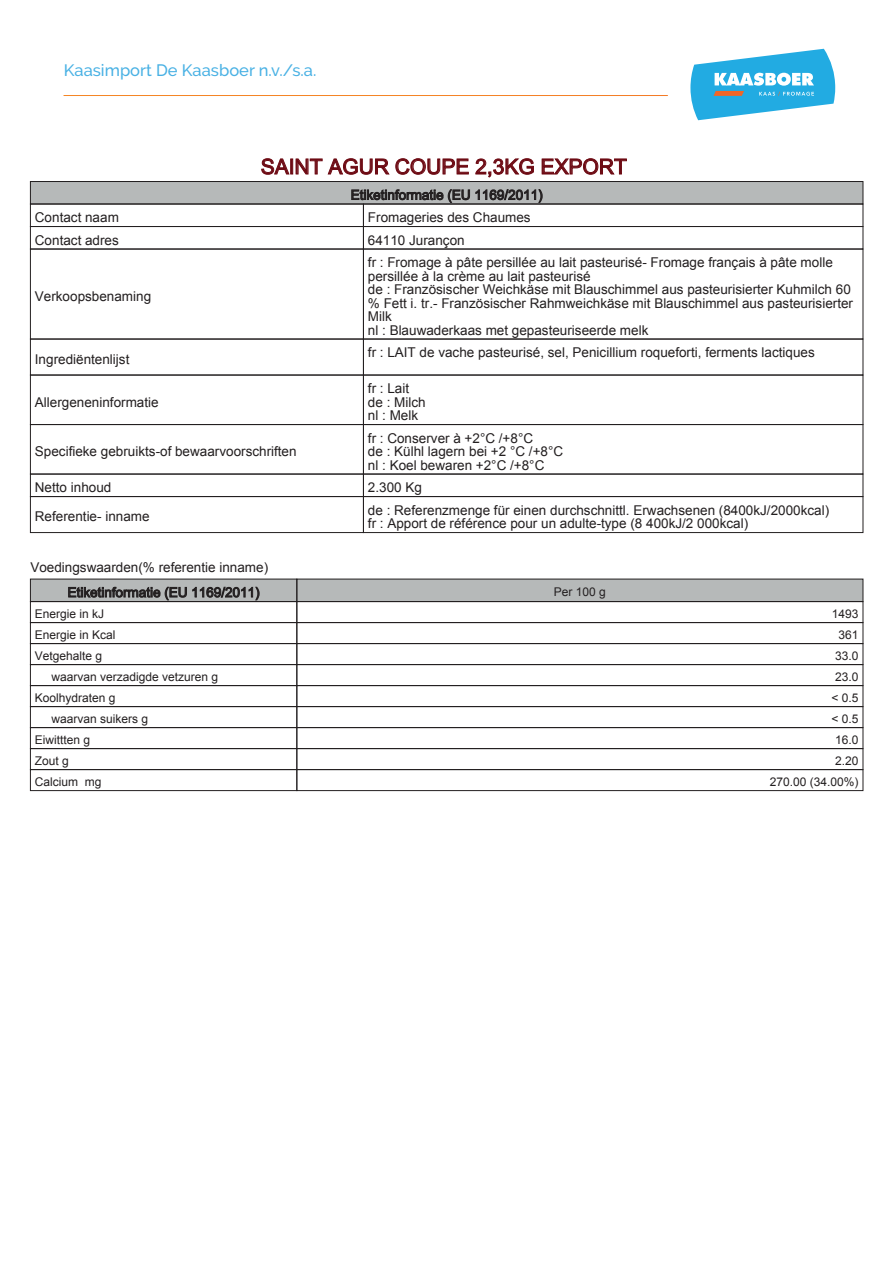
<style>
.page{position:relative;width:893px;height:1263px;background:#fff}
.page>*{position:absolute;margin:0;border:0;box-sizing:border-box;transform-origin:0 0}
.t1{font:21px "Arial";color:#6d0a13}
.t2{font:500 16.5px "Raleway";color:#49b1e4}
.t3{font:13.5px/13.5px "Arial";color:#231f20}
.t4{font:12px "Arial";color:#231f20}
</style>
<div class="page">
<svg style="left:690px;top:49px;width:145px;height:71px"></svg>
<svg style="left:261px;top:158px;width:208px;height:17px"></svg>
<svg style="left:475px;top:158px;width:59px;height:20px"></svg>
<svg style="left:541px;top:158px;width:86px;height:17px"></svg>
<div style="left:30px;top:182px;width:833px;height:22px;background:#b6b9b9"></div>
<div style="left:30px;top:181px;width:833px;height:23px;border:1px solid #231f20"></div>
<div style="left:30px;top:204px;width:334px;height:23px;border:1px solid #231f20"></div>
<div style="left:363px;top:204px;width:500px;height:23px;border:1px solid #231f20"></div>
<div style="left:30px;top:226px;width:334px;height:23px;border:1px solid #231f20"></div>
<div style="left:363px;top:226px;width:500px;height:23px;border:1px solid #231f20"></div>
<div style="left:30px;top:249px;width:334px;height:90px;border:1px solid #231f20"></div>
<div style="left:363px;top:249px;width:500px;height:90px;border:1px solid #231f20"></div>
<div style="left:30px;top:339px;width:334px;height:36px;border:1px solid #231f20"></div>
<div style="left:363px;top:339px;width:500px;height:36px;border:1px solid #231f20"></div>
<div style="left:30px;top:375px;width:334px;height:50px;border:1px solid #231f20"></div>
<div style="left:363px;top:375px;width:500px;height:50px;border:1px solid #231f20"></div>
<div style="left:30px;top:424px;width:334px;height:50px;border:1px solid #231f20"></div>
<div style="left:363px;top:424px;width:500px;height:50px;border:1px solid #231f20"></div>
<div style="left:30px;top:474px;width:334px;height:23px;border:1px solid #231f20"></div>
<div style="left:363px;top:474px;width:500px;height:23px;border:1px solid #231f20"></div>
<div style="left:30px;top:496px;width:334px;height:37px;border:1px solid #231f20"></div>
<div style="left:363px;top:496px;width:500px;height:37px;border:1px solid #231f20"></div>
<svg style="left:351px;top:189px;width:192px;height:14px"></svg>
<div style="left:30px;top:579px;width:267px;height:23px;background:#b6b9b9"></div>
<div style="left:297px;top:579px;width:566px;height:23px;background:#b6b9b9"></div>
<div style="left:30px;top:601px;width:267px;height:22px;border:1px solid #231f20"></div>
<div style="left:296px;top:601px;width:567px;height:22px;border:1px solid #231f20"></div>
<div style="left:30px;top:622px;width:267px;height:22px;border:1px solid #231f20"></div>
<div style="left:296px;top:622px;width:567px;height:22px;border:1px solid #231f20"></div>
<div style="left:30px;top:643px;width:267px;height:22px;border:1px solid #231f20"></div>
<div style="left:296px;top:643px;width:567px;height:22px;border:1px solid #231f20"></div>
<div style="left:30px;top:664px;width:267px;height:22px;border:1px solid #231f20"></div>
<div style="left:296px;top:664px;width:567px;height:22px;border:1px solid #231f20"></div>
<div style="left:30px;top:685px;width:267px;height:22px;border:1px solid #231f20"></div>
<div style="left:296px;top:685px;width:567px;height:22px;border:1px solid #231f20"></div>
<div style="left:30px;top:706px;width:267px;height:22px;border:1px solid #231f20"></div>
<div style="left:296px;top:706px;width:567px;height:22px;border:1px solid #231f20"></div>
<div style="left:30px;top:727px;width:267px;height:22px;border:1px solid #231f20"></div>
<div style="left:296px;top:727px;width:567px;height:22px;border:1px solid #231f20"></div>
<div style="left:30px;top:748px;width:267px;height:22px;border:1px solid #231f20"></div>
<div style="left:296px;top:748px;width:567px;height:22px;border:1px solid #231f20"></div>
<div style="left:30px;top:769px;width:267px;height:22px;border:1px solid #231f20"></div>
<div style="left:296px;top:769px;width:567px;height:22px;border:1px solid #231f20"></div>
<svg style="left:68px;top:587px;width:192px;height:13px"></svg>
<p class="t2" style="left:64px;top:60px;width:254px">Kaasimport De Kaasboer n.v./s.a.</p>
<h1 class="t1" style="left:261px;top:153px;width:368px">SAINT AGUR COUPE 2,3KG EXPORT</h1>
<p class="t3" style="left:351px;top:188px;width:193px">Etiketinformatie (EU 1169/2011)</p>
<p class="t3" style="left:35px;top:211px;width:85px">Contact naam</p>
<p class="t3" style="left:368px;top:211px;width:164px">Fromageries des Chaumes</p>
<p class="t3" style="left:35px;top:233px;width:85px">Contact adres</p>
<p class="t3" style="left:368px;top:233px;width:98px">64110 Jurançon</p>
<p class="t3" style="left:35px;top:289px;width:118px">Verkoopsbenaming</p>
<p class="t3" style="left:35px;top:352px;width:96px">Ingrediëntenlijst</p>
<p class="t3" style="left:35px;top:395px;width:125px">Allergeneninformatie</p>
<p class="t3" style="left:35px;top:445px;width:263px">Specifieke gebruikts-of bewaarvoorschriften</p>
<p class="t3" style="left:368px;top:256px;width:487px">fr : Fromage à pâte persillée au lait pasteurisé- Fromage français à pâte molle persillée à la crème au lait pasteurisé<br>de : Französischer Weichkäse mit Blauschimmel aus pasteurisierter Kuhmilch 60 % Fett i. tr.- Französischer Rahmweichkäse mit Blauschimmel aus pasteurisierter Milk<br>nl : Blauwaderkaas met gepasteuriseerde melk</p>
<p class="t3" style="left:368px;top:346px;width:448px">fr : LAIT de vache pasteurisé, sel, Penicillium roqueforti, ferments lactiques</p>
<p class="t3" style="left:368px;top:382px;width:59px">fr : Lait de : Milch nl : Melk</p>
<p class="t3" style="left:368px;top:431px;width:197px">fr : Conserver à +2°C /+8°C<br>de : Külhl lagern bei +2 °C /+8°C nl : Koel bewaren +2°C /+8°C</p>
<p class="t3" style="left:35px;top:481px;width:78px">Netto inhoud</p>
<p class="t3" style="left:368px;top:481px;width:55px">2.300 Kg</p>
<p class="t3" style="left:35px;top:510px;width:116px">Referentie- inname</p>
<p class="t3" style="left:368px;top:503px;width:463px">de : Referenzmenge für einen durchschnittl. Erwachsenen (8400kJ/2000kcal) fr : Apport de référence pour un adulte-type (8 400kJ/2 000kcal)</p>
<p class="t3" style="left:30px;top:560px;width:239px">Voedingswaarden(% referentie inname)</p>
<p class="t3" style="left:68px;top:586px;width:193px">Etiketinformatie (EU 1169/2011)</p>
<p class="t4" style="left:554px;top:584px;width:53px">Per 100 g</p>
<p class="t4" style="left:35px;top:606px;width:71px">Energie in kJ</p>
<p class="t4" style="left:832px;top:606px;width:28px">1493</p>
<p class="t4" style="left:35px;top:627px;width:82px">Energie in Kcal</p>
<p class="t4" style="left:838px;top:627px;width:22px">361</p>
<p class="t4" style="left:35px;top:648px;width:69px">Vetgehalte g</p>
<p class="t4" style="left:835px;top:648px;width:25px">33.0</p>
<p class="t4" style="left:52px;top:669px;width:168px">waarvan verzadigde vetzuren g</p>
<p class="t4" style="left:835px;top:669px;width:25px">23.0</p>
<p class="t4" style="left:35px;top:690px;width:82px">Koolhydraten g</p>
<p class="t4" style="left:831px;top:690px;width:28px">&lt; 0.5</p>
<p class="t4" style="left:52px;top:711px;width:98px">waarvan suikers g</p>
<p class="t4" style="left:831px;top:711px;width:28px">&lt; 0.5</p>
<p class="t4" style="left:35px;top:732px;width:57px">Eiwittten g</p>
<p class="t4" style="left:835px;top:732px;width:25px">16.0</p>
<p class="t4" style="left:35px;top:753px;width:35px">Zout g</p>
<p class="t4" style="left:835px;top:753px;width:25px">2.20</p>
<p class="t4" style="left:35px;top:774px;width:68px">Calcium mg</p>
<p class="t4" style="left:770px;top:774px;width:90px">270.00 (34.00%)</p>
</div>
